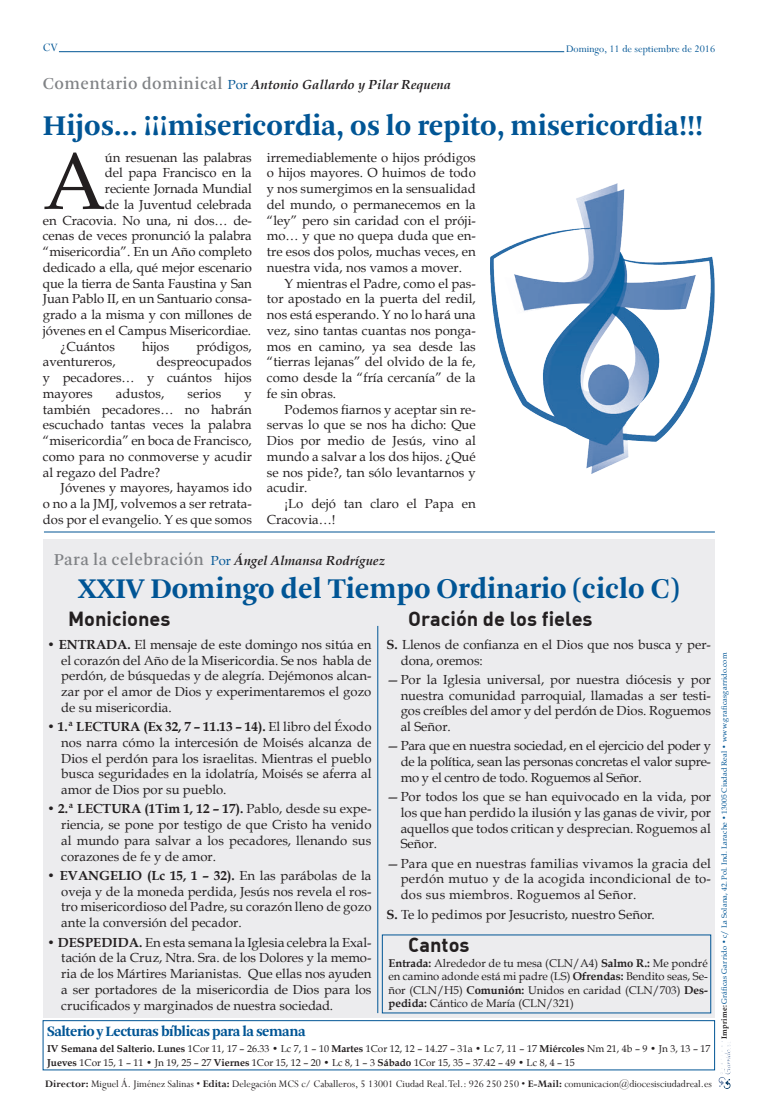
<style>
.page{position:relative;width:758px;height:1112px;background:#fff}
.page>*{position:absolute;margin:0;border:0;box-sizing:border-box;transform-origin:0 0}
.t1{font:80.75px "Book Antiqua";color:#231f20}
.t2{font:700 30px "Arnhem";color:#005595}
.t3{font:700 20px "DIN Alternate";color:#231f20}
.t4{font:700 15px "Arnhem";letter-spacing:-.03em;color:#005595}
.t5{font:13.12px/15.8px "Book Antiqua";color:#231f20;text-align:justify}
.t6{font:italic 700 13.12px "Book Antiqua";color:#231f20}
.t7{font:12.5px "Perpetua";color:#005595}
.t8{font:11.25px/13.5px "Book Antiqua";color:#231f20;text-align:justify}
.t9{font:11.25px "Perpetua";color:#005595}
.t10{font:11.12px "Perpetua";color:#231f20}
.t11{font:10px/13.8px "Book Antiqua";color:#231f20}
.t12{font:7.5px "Book Antiqua";letter-spacing:.02em;color:#005595}
.s1{font-family:"Arnhem";font-weight:400;font-style:normal;font-size:17.5px;color:#808285}
.s2{font-weight:400;font-style:normal;color:#005595}
.s3{font-weight:700}
.s4{font-weight:700;color:#231f20}
</style>
<div class="page">
<div style="left:43px;top:1020px;width:672px;height:50px;border:1px solid #005595"></div>
<div style="left:44px;top:539px;width:671px;height:479px;background:#ececee"></div>
<hr style="left:59px;top:51px;width:505px;height:1px;background:#005595">
<img style="left:718px;top:1045px;width:12px;height:44px">
<hr style="left:377px;top:626px;width:1px;height:387px;background:#005595">
<hr style="left:44px;top:532px;width:671px;height:1px;background:#005595">
<img style="left:491px;top:183px;width:224px;height:291px">
<p class="t7" style="left:43px;top:39px;width:17px">CV</p>
<p class="t9" style="left:566px;top:42px;width:151px">Domingo, 11 de septiembre de 2016</p>
<p class="t6" style="left:43px;top:75px;width:410px"><span class="s1">Comentario dominical</span> <span class="s2">Por</span> Antonio Gallardo y Pilar Requena</p>
<p class="t2" style="left:43px;top:109px;width:661px">Hijos... ¡¡¡misericordia, os lo repito, misericordia!!!</p>
<p class="t5" style="left:43px;top:149px;width:210px;text-align:right">ún resuenan las palabras<br>del papa Francisco en la<br>reciente Jornada Mundial<br>de la Juventud celebrada<br>en Cracovia. No una, ni dos… de&shy;cenas de veces pronunció la palabra “misericordia”. En un Año completo dedicado a ella, qué mejor escenario que la tierra de Santa Faustina y San<br>Juan Pablo II, en un Santuario consa&shy;grado a la misma y con millones de jóvenes en el Campus Misericordiae.</p>
<p class="t5" style="left:61px;top:338px;width:56px">¿Cuántos</p>
<p class="t5" style="left:142px;top:338px;width:29px">hijos</p>
<p class="t5" style="left:196px;top:338px;width:57px">pródigos,</p>
<p class="t5" style="left:43px;top:354px;width:74px">aventureros,</p>
<p class="t1" style="left:43px;top:125px;width:64px">A</p>
<p class="t5" style="left:43px;top:354px;width:210px;text-indent:114px">despreocupados y pecadores… y cuántos hijos mayores</p>
<p class="t5" style="left:116px;top:385px;width:50px">adustos,</p>
<p class="t5" style="left:188px;top:385px;width:35px">serios</p>
<p class="t5" style="left:43px;top:385px;width:210px;text-indent:202px">y también pecadores… no habrán escuchado tantas veces la palabra “misericordia” en boca de Francisco, como para no conmoverse y acudir al regazo del Padre?</p>
<p class="t5" style="left:43px;top:480px;width:210px;text-indent:18px">Jóvenes y mayores, hayamos ido o no a la JMJ, volvemos a ser retrata&shy;dos por el evangelio. Y es que somos</p>
<p class="t5" style="left:267px;top:149px;width:210px">irremediablemente o hijos pródigos o hijos mayores. O huimos de todo y nos sumergimos en la sensualidad del mundo, o permanecemos en la “ley” pero sin caridad con el próji&shy;mo… y que no quepa duda que en&shy;tre esos dos polos, muchas veces, en nuestra vida, nos vamos a mover.</p>
<p class="t5" style="left:267px;top:275px;width:210px;text-indent:18px">Y mientras el Padre, como el pas&shy;tor apostado en la puerta del redil, nos está esperando. Y no lo hará una vez, sino tantas cuantas nos ponga&shy;mos en camino, ya sea desde las “tierras lejanas” del olvido de la fe, como desde la “fría cercanía” de la fe sin obras.</p>
<p class="t5" style="left:267px;top:401px;width:210px;text-indent:18px">Podemos fiarnos y aceptar sin re&shy;servas lo que se nos ha dicho: Que Dios por medio de Jesús, vino al mundo a salvar a los dos hijos. ¿Qué se nos pide?, tan sólo levantarnos y acudir.</p>
<p class="t5" style="left:267px;top:495px;width:210px;text-indent:18px">¡Lo dejó tan claro el Papa en<br>Cracovia…!</p>
<p class="t6" style="left:54px;top:552px;width:333px"><span class="s1">Para la celebración</span> <span class="s2">Por</span> Ángel Almansa Rodríguez</p>
<p class="t2" style="left:78px;top:572px;width:603px">XXIV Domingo del Tiempo Ordinario (ciclo C)</p>
<p class="t3" style="left:68px;top:606px;width:104px">Moniciones</p>
<p class="t3" style="left:408px;top:606px;width:186px">Oración de los fieles</p>
<p class="t5" style="left:61px;top:636px;width:312px;text-indent:-14px"><span class="s3">• ENTRADA.</span> El mensaje de este domingo nos sitúa en el corazón del Año de la Misericordia. Se nos habla de perdón, de búsquedas y de alegría. Dejémonos alcan&shy;zar por el amor de Dios y experimentaremos el gozo de su misericordia.</p>
<p class="t5" style="left:61px;top:718px;width:312px;text-indent:-14px"><span class="s3">• 1.ª LECTURA (Ex 32, 7 – 11.13 – 14).</span> El libro del Éxodo nos narra cómo la intercesión de Moisés alcanza de Dios el perdón para los israelitas. Mientras el pueblo busca seguridades en la idolatría, Moisés se aferra al amor de Dios por su pueblo.</p>
<p class="t5" style="left:61px;top:801px;width:312px;text-indent:-14px"><span class="s3">• 2.ª LECTURA (1Tim 1, 12 – 17).</span> Pablo, desde su expe&shy;riencia, se pone por testigo de que Cristo ha venido al mundo para salvar a los pecadores, llenando sus corazones de fe y de amor.</p>
<p class="t5" style="left:61px;top:867px;width:312px;text-indent:-14px"><span class="s3">• EVANGELIO (Lc 15, 1 – 32).</span> En las parábolas de la oveja y de la moneda perdida, Jesús nos revela el ros&shy;tro misericordioso del Padre, su corazón lleno de gozo ante la conversión del pecador.</p>
<p class="t5" style="left:61px;top:934px;width:312px;text-indent:-14px"><span class="s3">• DESPEDIDA.</span> En esta semana la Iglesia celebra la Exal&shy;tación de la Cruz, Ntra. Sra. de los Dolores y la memo&shy;ria de los Mártires Marianistas. Que ellas nos ayuden a ser portadores de la misericordia de Dios para los crucificados y marginados de nuestra sociedad.</p>
<p class="t5" style="left:400px;top:636px;width:312px;text-indent:-14px"><span class="s3">S.</span> Llenos de confianza en el Dios que nos busca y per&shy;dona, oremos:</p>
<p class="t5" style="left:400px;top:671px;width:312px;text-indent:-14px">—Por la Iglesia universal, por nuestra diócesis y por nuestra comunidad parroquial, llamadas a ser testi&shy;gos creíbles del amor y del perdón de Dios. Roguemos al Señor.</p>
<p class="t5" style="left:400px;top:738px;width:312px;text-indent:-14px">—Para que en nuestra sociedad, en el ejercicio del poder y de la política, sean las personas concretas el valor supre&shy;mo y el centro de todo. Roguemos al Señor.</p>
<p class="t5" style="left:400px;top:789px;width:312px;text-indent:-14px">—Por todos los que se han equivocado en la vida, por los que han perdido la ilusión y las ganas de vivir, por aquellos que todos critican y desprecian. Roguemos al Señor.</p>
<p class="t5" style="left:400px;top:855px;width:312px;text-indent:-14px">—Para que en nuestras familias vivamos la gracia del perdón mutuo y de la acogida incondicional de to&shy;dos sus miembros. Roguemos al Señor.</p>
<p class="t5" style="left:386px;top:906px;width:270px"><span class="s3">S.</span> Te lo pedimos por Jesucristo, nuestro Señor.</p>
<p class="t3" style="left:408px;top:932px;width:63px">Cantos</p>
<p class="t8" style="left:388px;top:956px;width:321px"><span class="s3">Entrada:</span> Alrededor de tu mesa (CLN/A4) <span class="s3">Salmo R.:</span> Me pondré en camino adonde está mi padre (LS) <span class="s3">Ofrendas:</span> Bendito seas, Se&shy;ñor (CLN/H5) <span class="s3">Comunión:</span> Unidos en caridad (CLN/703) <span class="s3">Des&shy;pedida:</span> Cántico de María (CLN/321)</p>
<p class="t4" style="left:47px;top:1022px;width:260px">Salterio y Lecturas bíblicas para la semana</p>
<p class="t11" style="left:47px;top:1041px;width:665px"><span class="s3">IV Semana del Salterio. Lunes</span> 1Cor 11, 17 – 26.33 • Lc 7, 1 – 10 <span class="s3">Martes</span> 1Cor 12, 12 – 14.27 – 31a • Lc 7, 11 – 17 <span class="s3">Miércoles</span> Nm 21, 4b – 9 • Jn 3, 13 – 17<br><span class="s3">Jueves</span> 1Cor 15, 1 – 11 • Jn 19, 25 – 27 <span class="s3">Viernes</span> 1Cor 15, 12 – 20 • Lc 8, 1 – 3 <span class="s3">Sábado</span> 1Cor 15, 35 – 37.42 – 49 • Lc 8, 4 – 15</p>
<p class="t10" style="left:45px;top:1076px;width:668px"><span class="s3">Director:</span> Miguel Á. Jiménez Salinas • <span class="s3">Edita:</span> Delegación MCS c/ Caballeros, 5 13001 Ciudad Real. Tel.: 926 250 250 • <span class="s3">E-Mail:</span> comunicacion@diocesisciudadreal.es</p>
<p class="t12" style="left:719px;top:1039px;width:387px;rotate:-90deg"><span class="s4">Imprime:</span> Gráficas Garrido • c/ La Solana, 42. Pol. Ind. Larache • 13005 Ciudad Real • www.graficasgarrido.com</p>
</div>
